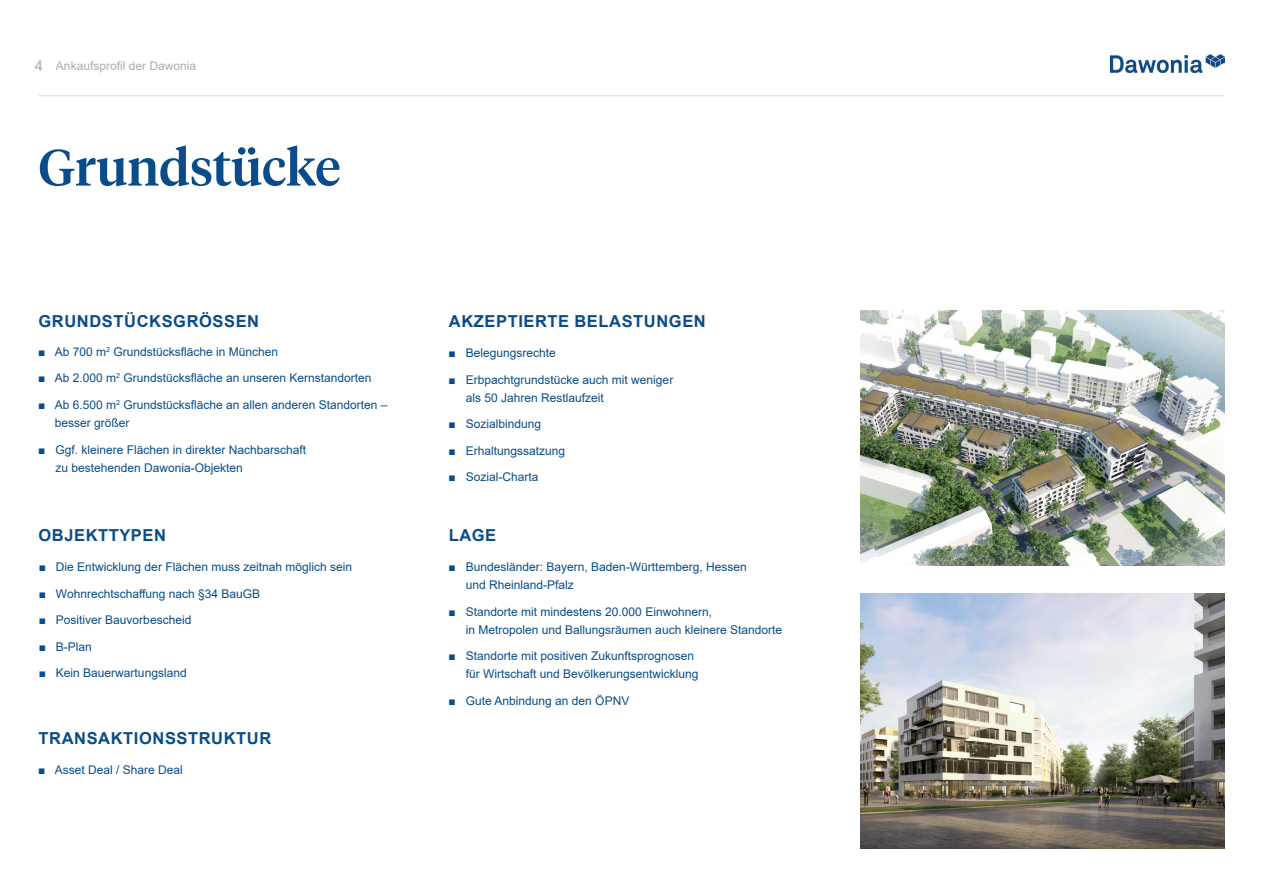
<style>
.page{position:relative;width:1263px;height:893px;background:#fff}
.page>*{position:absolute;margin:0;border:0;box-sizing:border-box;transform-origin:0 0}
.t1{font:500 51px "Tiempos Headline";color:#094c89}
.t2{font:700 16.5px "Arial";letter-spacing:.035em;color:#094c89}
.t3{font:12px/18px "Arial";color:#094c89}
.t4{font:12px "Arial";color:#aaadad}
.s1{font-size:15px}
</style>
<div class="page">
<img style="left:1111px;top:54px;width:114px;height:19px">
<hr style="left:38px;top:95px;width:1187px;height:1px;background:#aaadad">
<img style="left:860px;top:594px;width:365px;height:255px">
<img style="left:860px;top:311px;width:365px;height:255px">
<p class="t4" style="left:35px;top:57px;width:163px"><span class="s1">4</span> Ankaufsprofil der Dawonia</p>
<h1 class="t1" style="left:38px;top:133px;width:304px">Grundstücke</h1>
<h2 class="t2" style="left:39px;top:309px;width:222px">GRUNDSTÜCKSGRÖSSEN</h2>
<p class="t3" style="left:38px;top:343px;width:241px">■ Ab 700 m<sup>2</sup> Grundstücksfläche in München</p>
<p class="t3" style="left:38px;top:369px;width:335px">■ Ab 2.000 m<sup>2</sup> Grundstücksfläche an unseren Kernstandorten</p>
<p class="t3" style="left:55px;top:396px;width:334px;text-indent:-17px">■ Ab 6.500 m<sup>2</sup> Grundstücksfläche an allen anderen Standorten – besser größer</p>
<p class="t3" style="left:56px;top:440px;width:252px;text-indent:-17px">■ Ggf. kleinere Flächen in direkter Nachbarschaft zu bestehenden Dawonia-Objekten</p>
<h2 class="t2" style="left:39px;top:524px;width:129px">OBJEKTTYPEN</h2>
<p class="t3" style="left:39px;top:558px;width:315px">■ Die Entwicklung der Flächen muss zeitnah möglich sein</p>
<p class="t3" style="left:39px;top:585px;width:223px">■ Wohnrechtschaffung nach §34 BauGB</p>
<p class="t3" style="left:39px;top:611px;width:154px">■ Positiver Bauvorbescheid</p>
<p class="t3" style="left:39px;top:638px;width:55px">■ B-Plan</p>
<p class="t3" style="left:39px;top:664px;width:149px">■ Kein Bauerwartungsland</p>
<h2 class="t2" style="left:39px;top:727px;width:234px">TRANSAKTIONSSTRUKTUR</h2>
<p class="t3" style="left:38px;top:761px;width:146px">■ Asset Deal / Share Deal</p>
<h2 class="t2" style="left:449px;top:310px;width:258px">AKZEPTIERTE BELASTUNGEN</h2>
<p class="t3" style="left:449px;top:344px;width:109px">■ Belegungsrechte</p>
<p class="t3" style="left:466px;top:371px;width:209px;text-indent:-17px">■ Erbpachtgrundstücke auch mit weniger als 50 Jahren Restlaufzeit</p>
<p class="t3" style="left:449px;top:415px;width:94px">■ Sozialbindung</p>
<p class="t3" style="left:449px;top:442px;width:118px">■ Erhaltungssatzung</p>
<p class="t3" style="left:449px;top:468px;width:91px">■ Sozial-Charta</p>
<h2 class="t2" style="left:449px;top:524px;width:49px">LAGE</h2>
<p class="t3" style="left:466px;top:558px;width:282px;text-indent:-17px">■ Bundesländer: Bayern, Baden-Württemberg, Hessen und Rheinland-Pfalz</p>
<p class="t3" style="left:466px;top:603px;width:318px;text-indent:-17px">■ Standorte mit mindestens 20.000 Einwohnern,<br>in Metropolen und Ballungsräumen auch kleinere Standorte</p>
<p class="t3" style="left:466px;top:647px;width:234px;text-indent:-17px">■ Standorte mit positiven Zukunftsprognosen für Wirtschaft und Bevölkerungsentwicklung</p>
<p class="t3" style="left:449px;top:692px;width:182px">■ Gute Anbindung an den ÖPNV</p>
</div>
